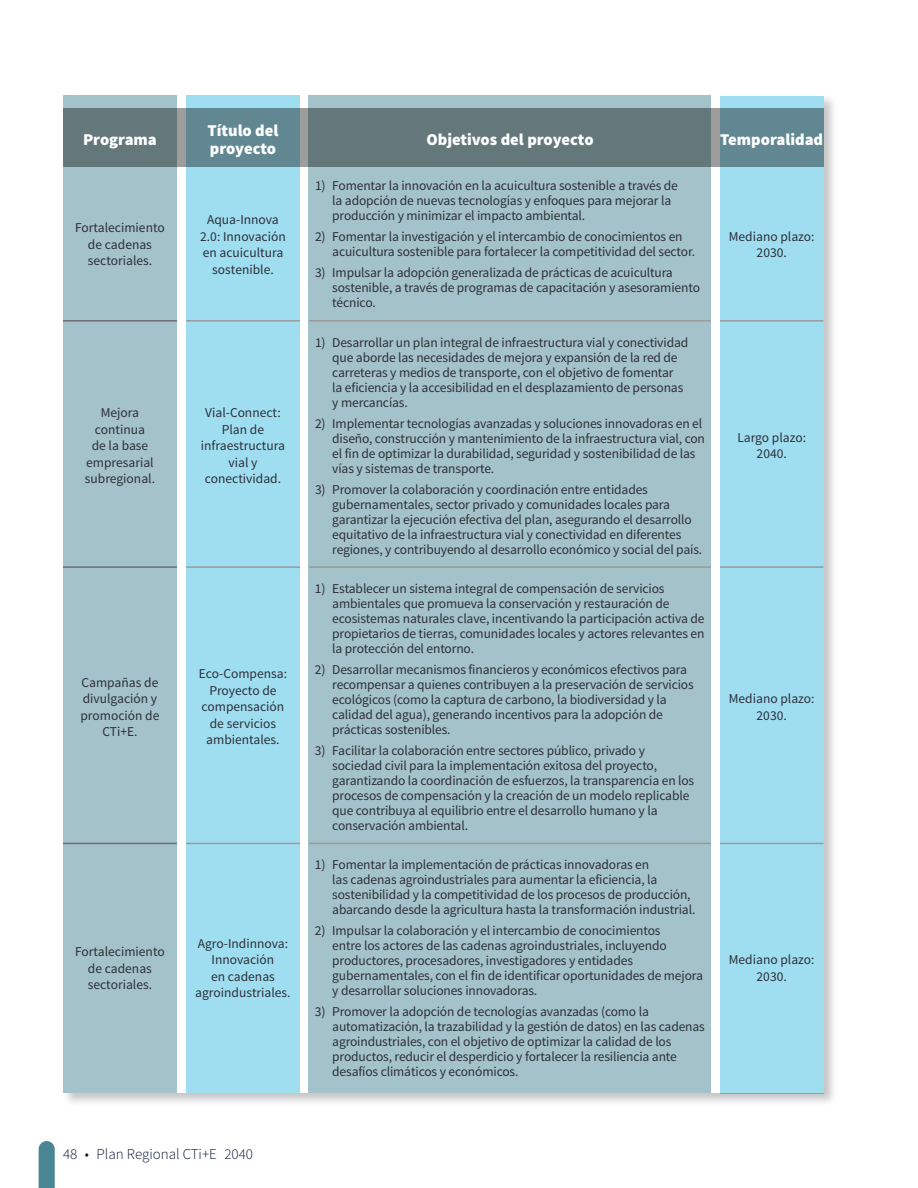
<style>
.page{position:relative;width:918px;height:1188px;background:#fff}
.page>*{position:absolute;margin:0;border:0;box-sizing:border-box;transform-origin:0 0}
.t1{font:900 16.5px/18px "Source Sans Pro";color:#fff}
.t2{font:300 15px "Source Sans Pro";color:#0d1932}
.t3{font:13.5px/15px "Source Sans Pro";letter-spacing:-.01em;color:#2d2f3a;text-align:center}
</style>
<div class="page">
<div style="left:61px;top:93px;width:777px;height:1014px;background:#000;opacity:.23"></div>
<div style="left:63px;top:95px;width:761px;height:998px;background:#fff"></div>
<div style="left:63px;top:95px;width:114px;height:998px;background:#a4c2c9"></div>
<div style="left:186px;top:95px;width:114px;height:998px;background:#9fdef0"></div>
<div style="left:309px;top:95px;width:402px;height:998px;background:#a4c2c9"></div>
<div style="left:720px;top:96px;width:104px;height:998px;background:#9fdef0"></div>
<svg style="left:63px;top:108px;width:761px;height:58px;background:#657d82"></svg>
<svg style="left:39px;top:1141px;width:16px;height:47px"></svg>
<hr style="left:63px;top:320px;width:114px;height:2px;background:#706d77">
<hr style="left:63px;top:566px;width:114px;height:2px;background:#706d77">
<hr style="left:63px;top:843px;width:114px;height:1px;background:#706d77">
<hr style="left:186px;top:320px;width:114px;height:2px;background:#9b9b9a">
<hr style="left:186px;top:566px;width:114px;height:2px;background:#9b9b9a">
<hr style="left:186px;top:843px;width:114px;height:1px;background:#9b9b9a">
<hr style="left:309px;top:320px;width:402px;height:2px;background:#9b9b9a">
<hr style="left:309px;top:566px;width:402px;height:2px;background:#9b9b9a">
<hr style="left:309px;top:843px;width:402px;height:1px;background:#9b9b9a">
<hr style="left:720px;top:320px;width:104px;height:2px;background:#9b9b9a">
<hr style="left:720px;top:566px;width:104px;height:2px;background:#9b9b9a">
<hr style="left:720px;top:843px;width:104px;height:1px;background:#9b9b9a">
<p class="t1" style="left:83px;top:131px;width:75px">Programa</p>
<p class="t1" style="left:208px;top:122px;width:72px">Título del proyecto</p>
<p class="t1" style="left:426px;top:131px;width:169px">Objetivos del proyecto</p>
<p class="t1" style="left:720px;top:131px;width:104px">Temporalidad</p>
<p class="t3" style="left:75px;top:220px;width:91px;line-height:16.5px">Fortalecimiento de cadenas sectoriales.</p>
<p class="t3" style="left:200px;top:212px;width:87px;line-height:16.5px">Aqua-Innova<br>2.0: Innovación en acuicultura sostenible.</p>
<p class="t3" style="left:85px;top:405px;width:72px;line-height:16.5px">Mejora continua<br>de la base empresarial subregional.</p>
<p class="t3" style="left:201px;top:405px;width:86px;line-height:16.5px">Vial-Connect:<br>Plan de infraestructura vial y conectividad.</p>
<p class="t3" style="left:81px;top:674px;width:80px;line-height:16.5px">Campañas de divulgación y promoción de<br>CTi+E.</p>
<p class="t3" style="left:199px;top:666px;width:90px;line-height:16.5px">Eco-Compensa:<br>Proyecto de compensación de servicios ambientales.</p>
<p class="t3" style="left:75px;top:944px;width:91px;line-height:16.5px">Fortalecimiento de cadenas sectoriales.</p>
<p class="t3" style="left:195px;top:935px;width:97px;line-height:16.5px">Agro-Indinnova:<br>Innovación<br>en cadenas agroindustriales.</p>
<p class="t3" style="left:332px;top:179px;width:347px;text-align:left;text-indent:-17px">1) Fomentar la innovación en la acuicultura sostenible a través de la adopción de nuevas tecnologías y enfoques para mejorar la producción y minimizar el impacto ambiental.</p>
<p class="t3" style="left:332px;top:230px;width:364px;text-align:left;text-indent:-17px">2) Fomentar la investigación y el intercambio de conocimientos en acuicultura sostenible para fortalecer la competitividad del sector.</p>
<p class="t3" style="left:332px;top:266px;width:369px;text-align:left;text-indent:-17px">3) Impulsar la adopción generalizada de prácticas de acuicultura sostenible, a través de programas de capacitación y asesoramiento técnico.</p>
<p class="t3" style="left:332px;top:335px;width:358px;text-align:left;text-indent:-17px">1) Desarrollar un plan integral de infraestructura vial y conectividad que aborde las necesidades de mejora y expansión de la red de carreteras y medios de transporte, con el objetivo de fomentar<br>la eficiencia y la accesibilidad en el desplazamiento de personas y mercancías.</p>
<p class="t3" style="left:332px;top:416px;width:374px;text-align:left;text-indent:-17px">2) Implementar tecnologías avanzadas y soluciones innovadoras en el diseño, construcción y mantenimiento de la infraestructura vial, con el fin de optimizar la durabilidad, seguridad y sostenibilidad de las vías y sistemas de transporte.</p>
<p class="t3" style="left:332px;top:482px;width:372px;text-align:left;text-indent:-17px">3) Promover la colaboración y coordinación entre entidades gubernamentales, sector privado y comunidades locales para garantizar la ejecución efectiva del plan, asegurando el desarrollo equitativo de la infraestructura vial y conectividad en diferentes regiones, y contribuyendo al desarrollo económico y social del país.</p>
<p class="t3" style="left:332px;top:581px;width:374px;text-align:left;text-indent:-17px">1) Establecer un sistema integral de compensación de servicios ambientales que promueva la conservación y restauración de ecosistemas naturales clave, incentivando la participación activa de propietarios de tierras, comunidades locales y actores relevantes en la protección del entorno.</p>
<p class="t3" style="left:332px;top:662px;width:363px;text-align:left;text-indent:-17px">2) Desarrollar mecanismos financieros y económicos efectivos para recompensar a quienes contribuyen a la preservación de servicios ecológicos (como la captura de carbono, la biodiversidad y la calidad del agua), generando incentivos para la adopción de prácticas sostenibles.</p>
<p class="t3" style="left:332px;top:743px;width:364px;text-align:left;text-indent:-17px">3) Facilitar la colaboración entre sectores público, privado y sociedad civil para la implementación exitosa del proyecto, garantizando la coordinación de esfuerzos, la transparencia en los procesos de compensación y la creación de un modelo replicable que contribuya al equilibrio entre el desarrollo humano y la conservación ambiental.</p>
<p class="t3" style="left:332px;top:857px;width:365px;text-align:left;text-indent:-17px">1) Fomentar la implementación de prácticas innovadoras en<br>las cadenas agroindustriales para aumentar la eficiencia, la sostenibilidad y la competitividad de los procesos de producción, abarcando desde la agricultura hasta la transformación industrial.</p>
<p class="t3" style="left:332px;top:923px;width:372px;text-align:left;text-indent:-17px">2) Impulsar la colaboración y el intercambio de conocimientos<br>entre los actores de las cadenas agroindustriales, incluyendo productores, procesadores, investigadores y entidades gubernamentales, con el fin de identificar oportunidades de mejora y desarrollar soluciones innovadoras.</p>
<p class="t3" style="left:332px;top:1004px;width:374px;text-align:left;text-indent:-17px">3) Promover la adopción de tecnologías avanzadas (como la automatización, la trazabilidad y la gestión de datos) en las cadenas agroindustriales, con el objetivo de optimizar la calidad de los productos, reducir el desperdicio y fortalecer la resiliencia ante desafíos climáticos y económicos.</p>
<p class="t3" style="left:729px;top:228px;width:87px;line-height:16.5px">Mediano plazo:<br>2030.</p>
<p class="t3" style="left:737px;top:429px;width:70px;line-height:16.5px">Largo plazo:<br>2040.</p>
<p class="t3" style="left:729px;top:691px;width:87px;line-height:16.5px">Mediano plazo:<br>2030.</p>
<p class="t3" style="left:729px;top:952px;width:87px;line-height:16.5px">Mediano plazo:<br>2030.</p>
<p class="t2" style="left:63px;top:1145px;width:192px">48 • Plan Regional CTi+E 2040</p>
</div>
